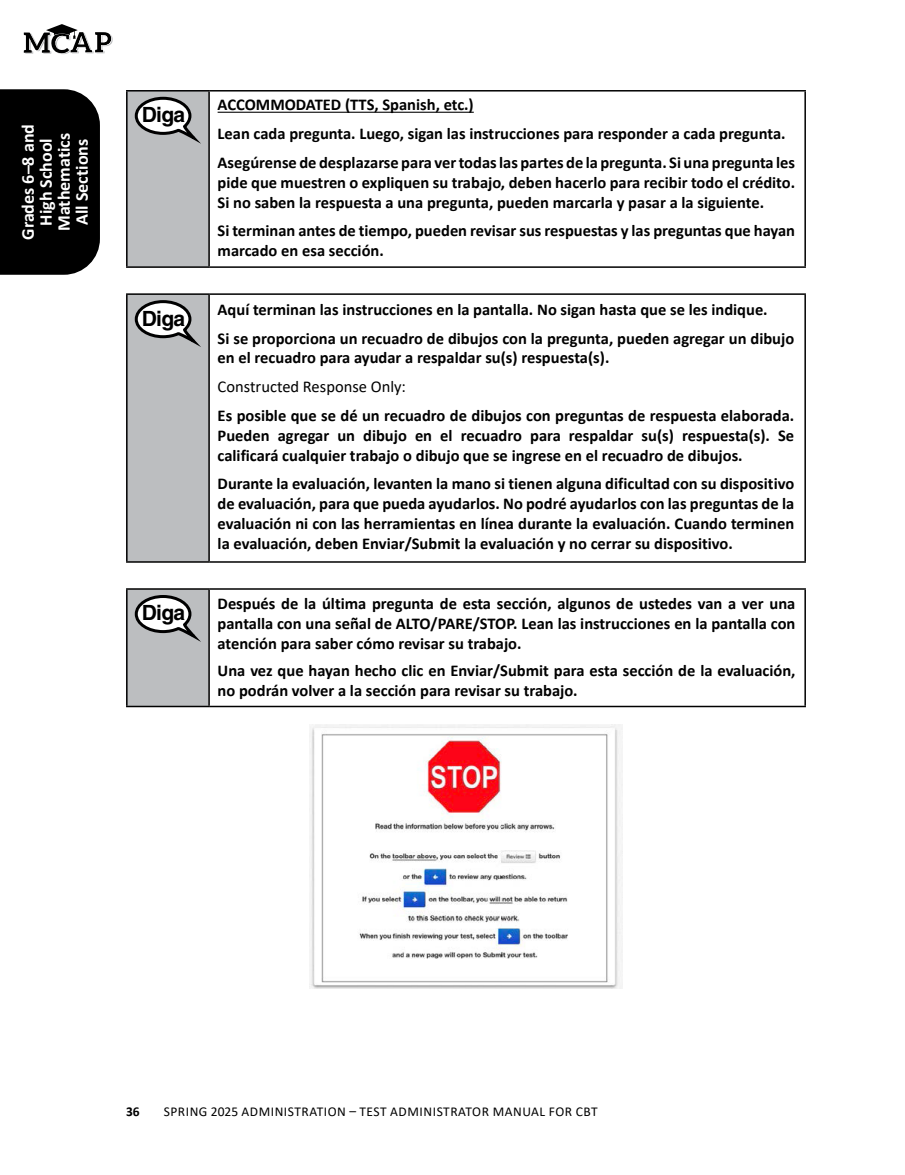
<style>
.page{position:relative;width:905px;height:1175px;background:#fff}
.page>*{position:absolute;margin:0;border:0;box-sizing:border-box;transform-origin:0 0}
.t1{font:700 21px "Helvetica LT Std";letter-spacing:-.035em;color:#000}
.t2{font:700 18px/18px "Calibri";color:#fff;text-align:center}
.t3{font:700 16.5px/19.8px "Calibri";color:#000}
.t4{font:16.5px "Calibri";color:#000}
.t5{font:13.5px "Calibri";letter-spacing:.04em;color:#000}
.t6{font:700 13.5px "Calibri";color:#000}
</style>
<div class="page">
<div style="left:0;top:89px;width:100px;height:186px;background:#000"></div>
<svg style="left:24px;top:24px;width:89px;height:30px"></svg>
<div style="left:127px;top:91px;width:82px;height:176px;background:#bcbec0"></div>
<hr style="left:126px;top:90px;width:83px;height:2px;background:#000">
<hr style="left:126px;top:92px;width:2px;height:174px;background:#000">
<hr style="left:209px;top:90px;width:597px;height:2px;background:#000">
<hr style="left:208px;top:92px;width:2px;height:174px;background:#000">
<hr style="left:804px;top:92px;width:2px;height:174px;background:#000">
<hr style="left:126px;top:266px;width:83px;height:2px;background:#000">
<hr style="left:209px;top:266px;width:597px;height:2px;background:#000">
<svg style="left:135px;top:97px;width:62px;height:44px"></svg>
<div style="left:127px;top:294px;width:82px;height:268px;background:#bcbec0"></div>
<hr style="left:126px;top:293px;width:83px;height:2px;background:#000">
<hr style="left:126px;top:295px;width:2px;height:266px;background:#000">
<hr style="left:209px;top:293px;width:597px;height:2px;background:#000">
<hr style="left:208px;top:295px;width:2px;height:266px;background:#000">
<hr style="left:804px;top:295px;width:2px;height:266px;background:#000">
<hr style="left:126px;top:561px;width:83px;height:1px;background:#000">
<hr style="left:209px;top:561px;width:597px;height:1px;background:#000">
<svg style="left:135px;top:300px;width:62px;height:44px"></svg>
<div style="left:127px;top:589px;width:82px;height:117px;background:#bcbec0"></div>
<hr style="left:126px;top:589px;width:2px;height:116px;background:#000">
<hr style="left:208px;top:589px;width:2px;height:116px;background:#000">
<hr style="left:804px;top:589px;width:2px;height:116px;background:#000">
<hr style="left:126px;top:705px;width:83px;height:2px;background:#000">
<hr style="left:209px;top:705px;width:597px;height:2px;background:#000">
<hr style="left:126px;top:588px;width:83px;height:2px;background:#000">
<hr style="left:209px;top:588px;width:597px;height:2px;background:#000">
<svg style="left:135px;top:595px;width:62px;height:44px"></svg>
<img style="left:309px;top:724px;width:313px;height:264px">
<hr style="left:218px;top:112px;width:256px;height:1px;background:#000">
<p class="t2" style="left:19px;top:240px;width:117px;rotate:-90deg">Grades 6–8 and<br>High School<br>Mathematics<br>All Sections</p>
<p class="t1" style="left:142px;top:102px;width:45px">Diga</p>
<p class="t1" style="left:142px;top:305px;width:45px">Diga</p>
<p class="t1" style="left:142px;top:600px;width:45px">Diga</p>
<p class="t3" style="left:218px;top:90px;width:579px;line-height:28.8px">ACCOMMODATED (TTS, Spanish, etc.)<br>Lean cada pregunta. Luego, sigan las instrucciones para responder a cada pregunta.<br>Asegúrense de desplazarse para ver todas las partes de la pregunta. Si una pregunta les</p>
<p class="t3" style="left:218px;top:172px;width:579px">pide que muestren o expliquen su trabajo, deben hacerlo para recibir todo el crédito.<br>Si no saben la respuesta a una pregunta, pueden marcarla y pasar a la siguiente.</p>
<p class="t3" style="left:218px;top:221px;width:579px">Si terminan antes de tiempo, pueden revisar sus respuestas y las preguntas que hayan marcado en esa sección.</p>
<p class="t3" style="left:218px;top:295px;width:578px;line-height:28.8px">Aquí terminan las instrucciones en la pantalla. No sigan hasta que se les indique.<br>Si se proporciona un recuadro de dibujos con la pregunta, pueden agregar un dibujo</p>
<p class="t3" style="left:218px;top:348px;width:393px">en el recuadro para ayudar a respaldar su(s) respuesta(s).</p>
<p class="t4" style="left:218px;top:375px;width:190px">Constructed Response Only:</p>
<p class="t3" style="left:218px;top:405px;width:578px;text-align:justify">Es posible que se dé un recuadro de dibujos con preguntas de respuesta elaborada.<br>Pueden agregar un dibujo en el recuadro para respaldar su(s) respuesta(s). Se calificará cualquier trabajo o dibujo que se ingrese en el recuadro de dibujos.</p>
<p class="t3" style="left:218px;top:474px;width:578px;text-align:justify">Durante la evaluación, levanten la mano si tienen alguna dificultad con su dispositivo de evaluación, para que pueda ayudarlos. No podré ayudarlos con las preguntas de la evaluación ni con las herramientas en línea durante la evaluación. Cuando terminen la evaluación, deben Enviar/Submit la evaluación y no cerrar su dispositivo.</p>
<p class="t3" style="left:218px;top:593px;width:579px;text-align:justify">Después de la última pregunta de esta sección, algunos de ustedes van a ver una pantalla con una señal de ALTO/PARE/STOP. Lean las instrucciones en la pantalla con atención para saber cómo revisar su trabajo.</p>
<p class="t3" style="left:218px;top:660px;width:579px">Una vez que hayan hecho clic en Enviar/Submit para esta sección de la evaluación, no podrán volver a la sección para revisar su trabajo.</p>
<p class="t6" style="left:126px;top:1102px;width:15px">36</p>
<p class="t5" style="left:164px;top:1102px;width:435px">SPRING 2025 ADMINISTRATION – TEST ADMINISTRATOR MANUAL FOR CBT</p>
</div>
